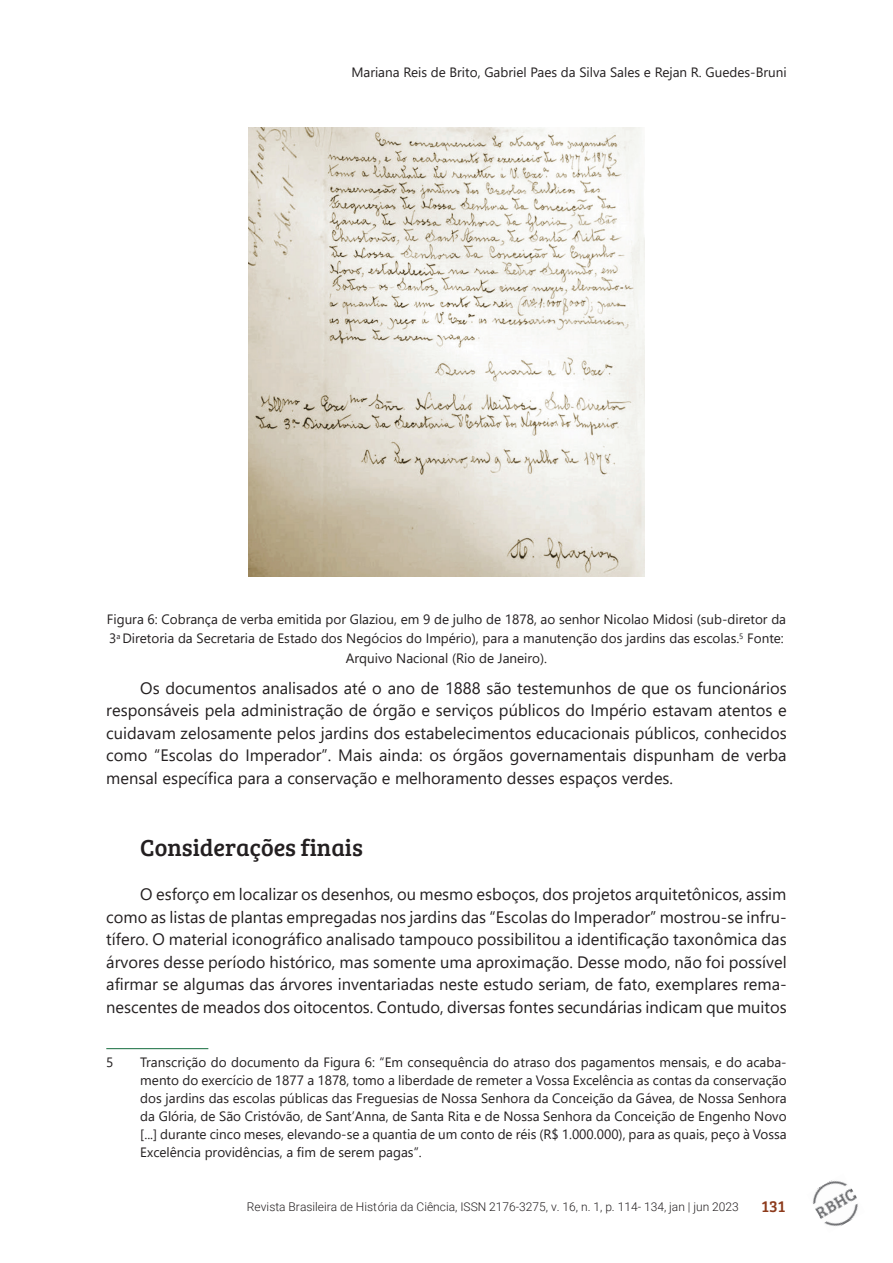
<style>
.page{position:relative;width:893px;height:1263px;background:#fff}
.page>*{position:absolute;margin:0;border:0;box-sizing:border-box;transform-origin:0 0}
.t1{font:24px "Bree Serif";color:#231f20}
.t2{font:16.5px/22.5px "Segoe UI";color:#231f20;text-align:justify}
.t3{font:16.5px "Bree Serif";color:#8d3b1c}
.t4{font:13.5px/18px "Segoe UI";color:#231f20;text-align:center}
.t5{font:300 12px "Roboto";color:#231f20}
</style>
<div class="page">
<img style="left:812px;top:1180px;width:46px;height:47px">
<hr style="left:106px;top:1048px;width:102px;height:1px;background:#146c3d">
<img style="left:249px;top:128px;width:395px;height:448px">
<p class="t4" style="left:351px;top:62px;width:437px">Mariana Reis de Brito, Gabriel Paes da Silva Sales e Rejan R. Guedes-Bruni</p>
<p class="t4" style="left:107px;top:608px;width:681px;line-height:19.5px">Figura 6: Cobrança de verba emitida por Glaziou, em 9 de julho de 1878, ao senhor Nicolao Midosi (sub-diretor da<br>3<sup>a</sup> Diretoria da Secretaria de Estado dos Negócios do Império), para a manutenção dos jardins das escolas.<sup>5</sup> Fonte:<br>Arquivo Nacional (Rio de Janeiro).</p>
<p class="t2" style="left:106px;top:675px;width:682px;text-indent:34px">Os documentos analisados até o ano de 1888 são testemunhos de que os funcionários responsáveis pela administração de órgão e serviços públicos do Império estavam atentos e cuidavam zelosamente pelos jardins dos estabelecimentos educacionais públicos, conhecidos como “Escolas do Imperador”. Mais ainda: os órgãos governamentais dispunham de verba mensal específica para a conservação e melhoramento desses espaços verdes.</p>
<h1 class="t1" style="left:140px;top:830px;width:224px">Considerações finais</h1>
<p class="t2" style="left:106px;top:881px;width:682px;text-indent:34px">O esforço em localizar os desenhos, ou mesmo esboços, dos projetos arquitetônicos, assim como as listas de plantas empregadas nos jardins das “Escolas do Imperador” mostrou-se infru&shy;tífero. O material iconográfico analisado tampouco possibilitou a identificação taxonômica das árvores desse período histórico, mas somente uma aproximação. Desse modo, não foi possível afirmar se algumas das árvores inventariadas neste estudo seriam, de fato, exemplares rema&shy;nescentes de meados dos oitocentos. Contudo, diversas fontes secundárias indicam que muitos</p>
<p class="t4" style="left:106px;top:1052px;width:9px">5</p>
<p class="t4" style="left:140px;top:1052px;width:648px;text-align:justify">Transcrição do documento da Figura 6: “Em consequência do atraso dos pagamentos mensais, e do acaba&shy;mento do exercício de 1877 a 1878, tomo a liberdade de remeter a Vossa Excelência as contas da conservação dos jardins das escolas públicas das Freguesias de Nossa Senhora da Conceição da Gávea, de Nossa Senhora da Glória, de São Cristóvão, de Sant’Anna, de Santa Rita e de Nossa Senhora da Conceição de Engenho Novo [...] durante cinco meses, elevando-se a quantia de um conto de réis (R$ 1.000.000), para as quais, peço à Vossa Excelência providências, a fim de serem pagas”.</p>
<p class="t5" style="left:247px;top:1198px;width:493px">Revista Brasileira de História da Ciência, ISSN 2176-3275, v. 16, n. 1, p. 114- 134, jan | jun 2023</p>
<p class="t3" style="left:762px;top:1194px;width:25px">131</p>
</div>
